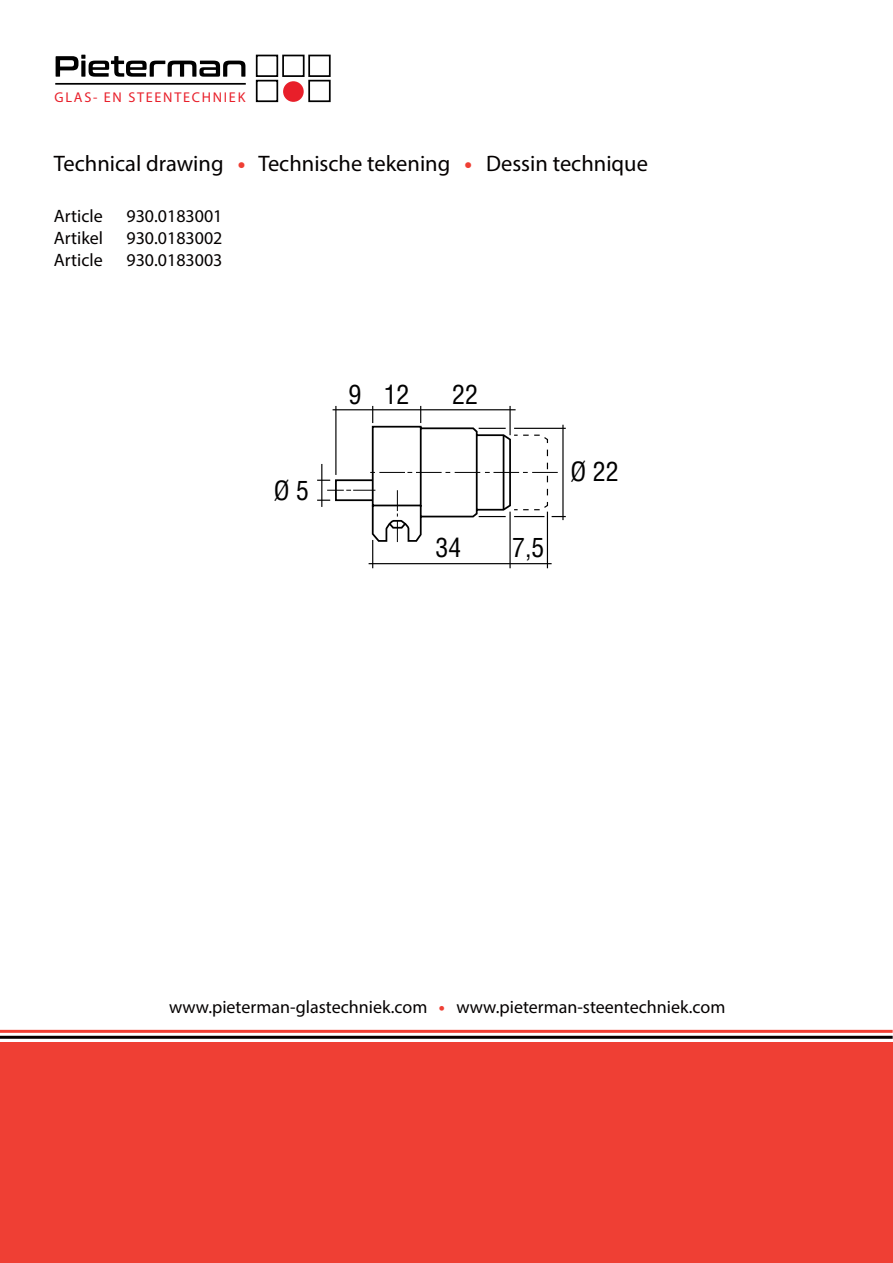
<style>
.page{position:relative;width:893px;height:1263px;background:#fff}
.page>*{position:absolute;margin:0;border:0;box-sizing:border-box;transform-origin:0 0}
.t1{font:condensed 25.95px "Helvetica LT Std";color:#000}
.t2{font:22.5px "Myriad Pro";color:#040000}
.t3{font:18px/21.6px "Myriad Pro";color:#040000;text-align:justify}
.t4{font:14.25px "Myriad Pro";letter-spacing:.12em;color:#e81f2a}
.s1{font-weight:700;color:#ef3f34}
</style>
<div class="page">
<div style="left:0;top:1042px;width:893px;height:221px;background:#ef3f34"></div>
<hr style="left:0;top:1036px;width:893px;height:3px;background:#040000">
<hr style="left:0;top:1030px;width:893px;height:3px;background:#ef3f34">
<svg style="left:55px;top:54px;width:276px;height:49px"></svg>
<div style="left:283px;top:81px;width:21px;height:21px;background:#e81f2a;border-radius:50%"></div>
<svg style="left:317px;top:406px;width:249px;height:162px"></svg>
<p class="t4" style="left:55px;top:92px;width:192px">GLAS- EN STEENTECHNIEK</p>
<p class="t2" style="left:54px;top:155px;width:595px">Technical drawing <span class="s1">•</span> Technische tekening <span class="s1">•</span> Dessin technique</p>
<p class="t3" style="left:54px;top:207px;width:51px">Article Artikel Article</p>
<p class="t3" style="left:126px;top:207px;width:98px">930.0183001<br>930.0183002<br>930.0183003</p>
<h1 class="t1" style="left:274px;top:476px;width:37px">Ø 5</h1>
<h1 class="t1" style="left:348px;top:380px;width:63px">9 12</h1>
<h1 class="t1" style="left:452px;top:380px;width:27px">22</h1>
<h1 class="t1" style="left:436px;top:533px;width:27px">34</h1>
<h1 class="t1" style="left:512px;top:533px;width:34px">7,5</h1>
<h1 class="t1" style="left:571px;top:457px;width:50px">Ø 22</h1>
<p class="t3" style="left:169px;top:998px;width:558px">www.pieterman-glastechniek.com <span class="s1">•</span> www.pieterman-steentechniek.com</p>
</div>
